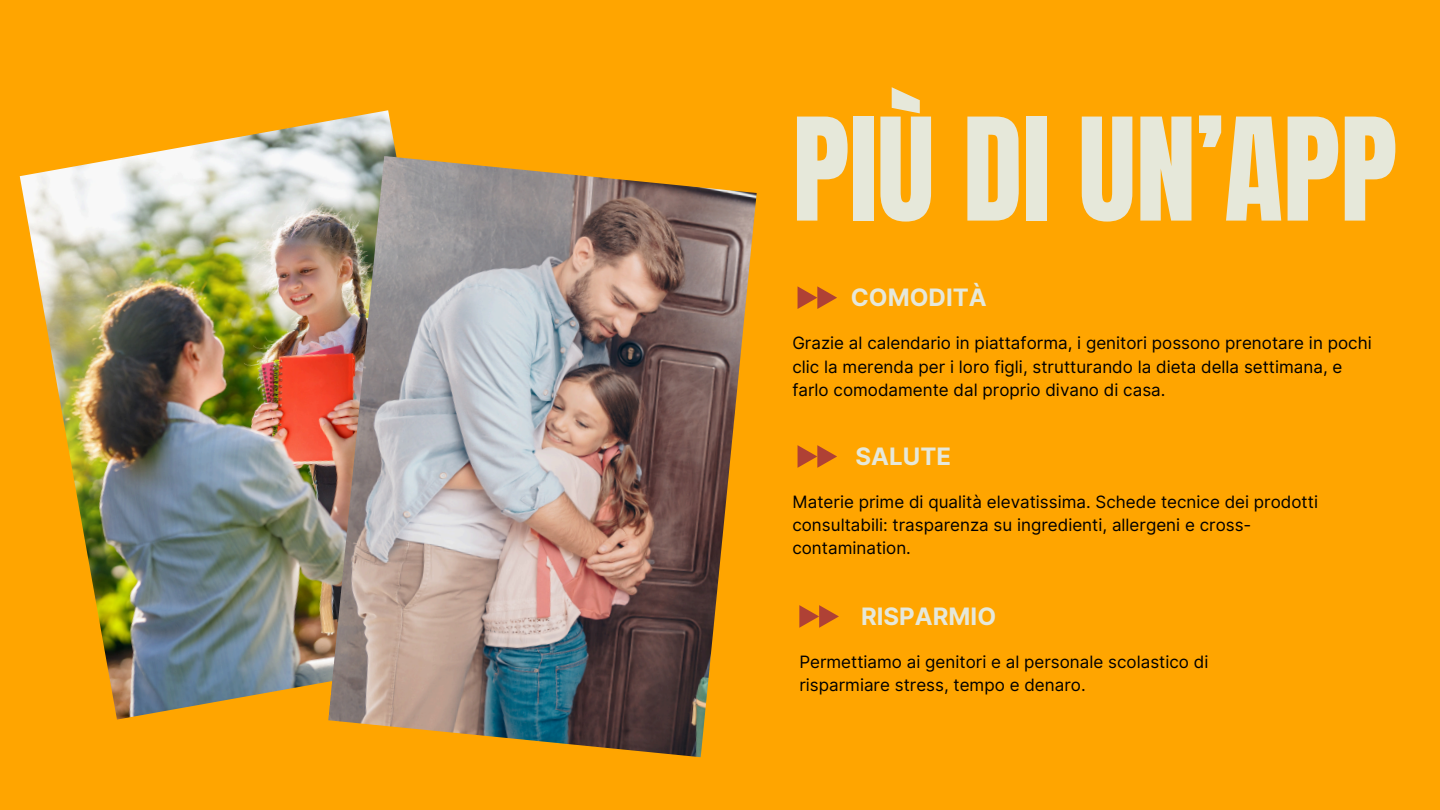
<style>
.page{position:relative;width:1440px;height:810px;background:#ffa500}
.page>*{position:absolute;margin:0;border:0;box-sizing:border-box;transform-origin:0 0}
.t1{font:121.1px "Anton";color:#e6e8da}
.t2{font:700 24px "Inter";color:#e6e8da}
.t3{font:17px/23.2px "Inter";color:#000}
</style>
<div class="page">
<img style="left:20px;top:110px;width:377px;height:610px">
<img style="left:328px;top:156px;width:429px;height:601px">
<svg style="left:798px;top:286px;width:39px;height:23px"></svg>
<svg style="left:798px;top:445px;width:39px;height:23px"></svg>
<svg style="left:799px;top:605px;width:40px;height:23px"></svg>
<h1 class="t1" style="left:792px;top:83px;width:606px">PIÙ DI UN’APP</h1>
<p class="t2" style="left:851px;top:283px;width:137px">COMODITÀ</p>
<h2 class="t3" style="left:792px;top:332px;width:581px">Grazie al calendario in piattaforma, i genitori possono prenotare in pochi clic la merenda per i loro figli, strutturando la dieta della settimana, e farlo comodamente dal proprio divano di casa.</h2>
<p class="t2" style="left:856px;top:442px;width:97px">SALUTE</p>
<p class="t3" style="left:792px;top:490px;width:527px">Materie prime di qualità elevatissima. Schede tecnice dei prodotti consultabili: trasparenza su ingredienti, allergeni e cross&shy;contamination.</p>
<h2 class="t2" style="left:861px;top:602px;width:137px">RISPARMIO</h2>
<p class="t3" style="left:799px;top:650px;width:411px">Permettiamo ai genitori e al personale scolastico di risparmiare stress, tempo e denaro.</p>
</div>
